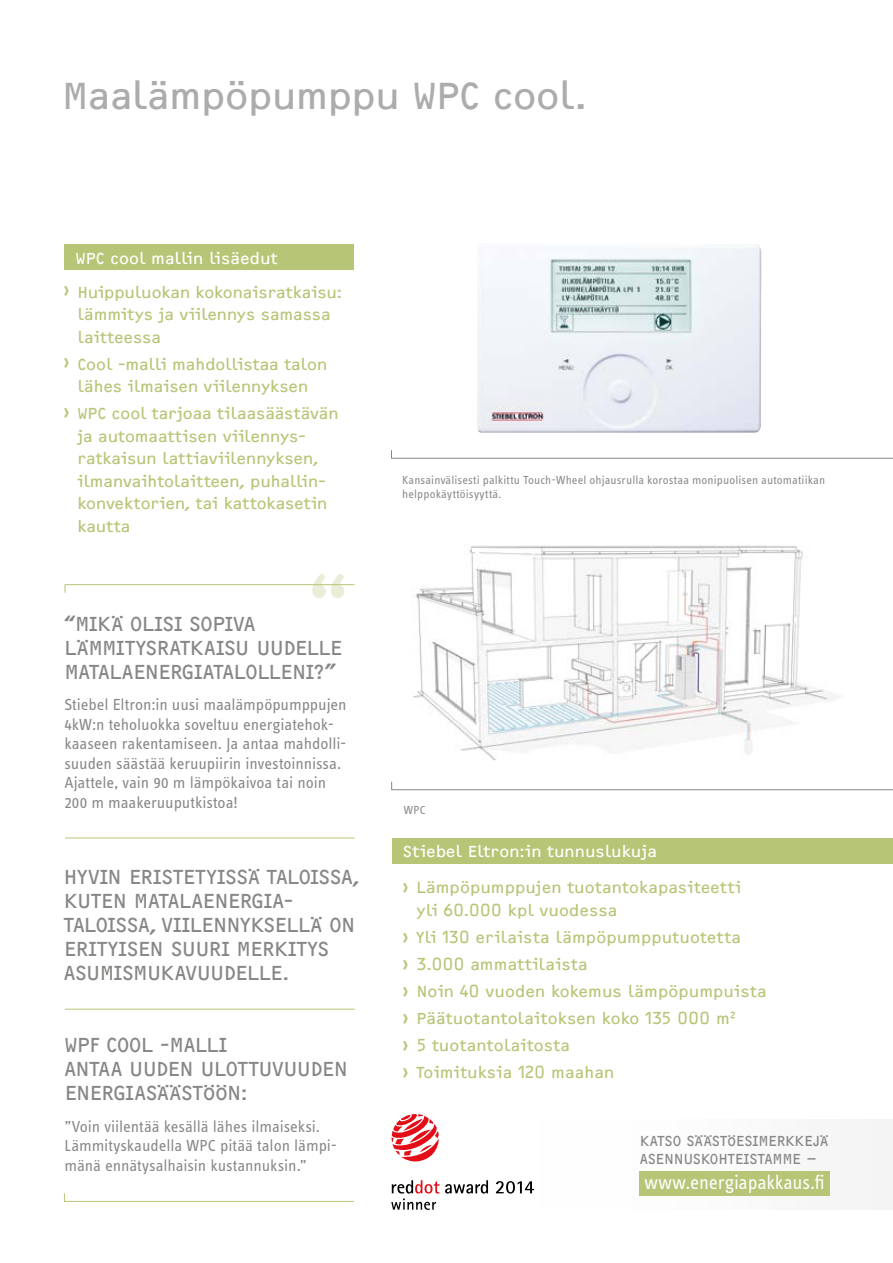
<style>
.page{position:relative;width:893px;height:1263px;background:#fff}
.page>*{position:absolute;margin:0;border:0;box-sizing:border-box;transform-origin:0 0}
.t1{font:108px "STE Info Text";color:#eaedd8}
.t2{font:39px "F2 FOCR Bczyk Com";letter-spacing:-.015em;color:#acacac}
.t3{font:21px/24px "F2 FOCR Bczyk Com";letter-spacing:-.01em;color:#878786}
.t4{font:20.25px "STE Info Text";letter-spacing:-.01em;color:#fff}
.t5{font:16.5px/22.5px "F2 FOCR Bczyk Com";letter-spacing:.005em;color:#b7c577}
.t6{font:16.5px/19.5px "STE Info Text";letter-spacing:-.005em;color:#878786}
.t7{font:16.5px "F2 FOCR Bczyk Com";letter-spacing:.01em;color:#fff}
.t8{font:15px/18px "F2 FOCR Bczyk Com";letter-spacing:-.005em;color:#878786}
.t9{font:12px/14.4px "STE Info Text";letter-spacing:.01em;color:#878786}
.s1{font-size:20.25px}
</style>
<div class="page">
<img style="left:413px;top:545px;width:425px;height:215px">
<svg style="left:391px;top:781px;width:502px;height:10px"></svg>
<svg style="left:391px;top:450px;width:502px;height:9px"></svg>
<div style="left:64px;top:245px;width:289px;height:25px;background:#b7c577"></div>
<div style="left:392px;top:838px;width:501px;height:26px;background:#b7c577"></div>
<img style="left:477px;top:244px;width:284px;height:189px">
<div style="left:639px;top:1171px;width:191px;height:25px;background:#b7c577"></div>
<svg style="left:64px;top:584px;width:291px;height:9px"></svg>
<hr style="left:65px;top:837px;width:290px;height:1px;background:#b7c577">
<hr style="left:65px;top:1009px;width:290px;height:1px;background:#b7c577">
<svg style="left:64px;top:1193px;width:290px;height:9px"></svg>
<svg style="left:391px;top:1114px;width:48px;height:48px"></svg>
<svg style="left:391px;top:1180px;width:97px;height:30px"></svg>
<svg style="left:496px;top:1181px;width:38px;height:12px"></svg>
<h2 class="t2" style="left:62px;top:74px;width:527px">Maalämpöpumppu WPC cool.</h2>
<p class="t7" style="left:75px;top:249px;width:204px">WPC cool mallin lisäedut</p>
<p class="t5" style="left:77px;top:281px;width:266px;text-indent:-14px"><span class="s1">›</span> Huippuluokan kokonaisratkaisu: lämmitys ja viilennys samassa laitteessa</p>
<p class="t5" style="left:64px;top:353px;width:265px;text-align:center"><span class="s1">›</span> Cool -malli mahdollistaa talon lähes ilmaisen viilennyksen</p>
<p class="t5" style="left:77px;top:402px;width:262px;text-indent:-14px"><span class="s1">›</span> WPC cool tarjoaa tilaasäästävän ja automaattisen viilennys&shy;ratkaisun lattiaviilennyksen, ilmanvaihtolaitteen, puhallin&shy;konvektorien, tai kattokasetin kautta</p>
<h1 class="t1" style="left:305px;top:550px;width:48px">“</h1>
<p class="t3" style="left:64px;top:612px;width:279px">“MIKÄ OLISI SOPIVA<br>LÄMMITYSRATKAISU UUDELLE</p>
<p class="t3" style="left:64px;top:660px;width:273px">MATALAENERGIATALOLLENI?”</p>
<p class="t6" style="left:64px;top:695px;width:284px">Stiebel Eltron:in uusi maalämpöpumppujen 4kW:n teholuokka soveltuu energiatehok&shy;kaaseen rakentamiseen. Ja antaa mahdolli&shy;suuden säästää keruupiirin investoinnissa.<br>Ajattele, vain 90 m lämpökaivoa tai noin 200 m maakeruuputkistoa!</p>
<p class="t3" style="left:64px;top:864px;width:297px">HYVIN ERISTETYISSÄ TALOISSA,<br>KUTEN MATALAENERGIA-<br>TALOISSA, VIILENNYKSELLÄ ON<br>ERITYISEN SUURI MERKITYS<br>ASUMISMUKAVUUDELLE.</p>
<p class="t3" style="left:64px;top:1033px;width:285px">WPF COOL -MALLI<br>ANTAA UUDEN ULOTTUVUUDEN<br>ENERGIASÄÄSTÖÖN:</p>
<p class="t6" style="left:64px;top:1116px;width:274px">”Voin viilentää kesällä lähes ilmaiseksi.<br>Lämmityskaudella WPC pitää talon lämpi&shy;mänä ennätysalhaisin kustannuksin.”</p>
<p class="t9" style="left:402px;top:472px;width:425px">Kansainvälisesti palkittu Touch-Wheel ohjausrulla korostaa monipuolisen automatiikan helppokäyttöisyyttä.</p>
<p class="t9" style="left:404px;top:803px;width:23px">WPC</p>
<p class="t7" style="left:403px;top:842px;width:256px">Stiebel Eltron:in tunnuslukuja</p>
<p class="t5" style="left:416px;top:877px;width:326px;text-indent:-14px"><span class="s1">›</span> Lämpöpumppujen tuotantokapasiteetti yli 60.000 kpl vuodessa</p>
<p class="t5" style="left:403px;top:924px;width:365px;line-height:27px"><span class="s1">›</span> Yli 130 erilaista lämpöpumpputuotetta<br><span class="s1">›</span> 3.000 ammattilaista<br><span class="s1">›</span> Noin 40 vuoden kokemus lämpöpumpuista <span class="s1">›</span> Päätuotantolaitoksen koko 135 000 m²<br><span class="s1">›</span> 5 tuotantolaitosta<br><span class="s1">›</span> Toimituksia 120 maahan</p>
<p class="t8" style="left:640px;top:1132px;width:190px">KATSO SÄÄSTÖESIMERKKEJÄ<br>ASENNUSKOHTEISTAMME –</p>
<p class="t4" style="left:645px;top:1171px;width:182px">www.energiapakkaus.fi</p>
</div>
